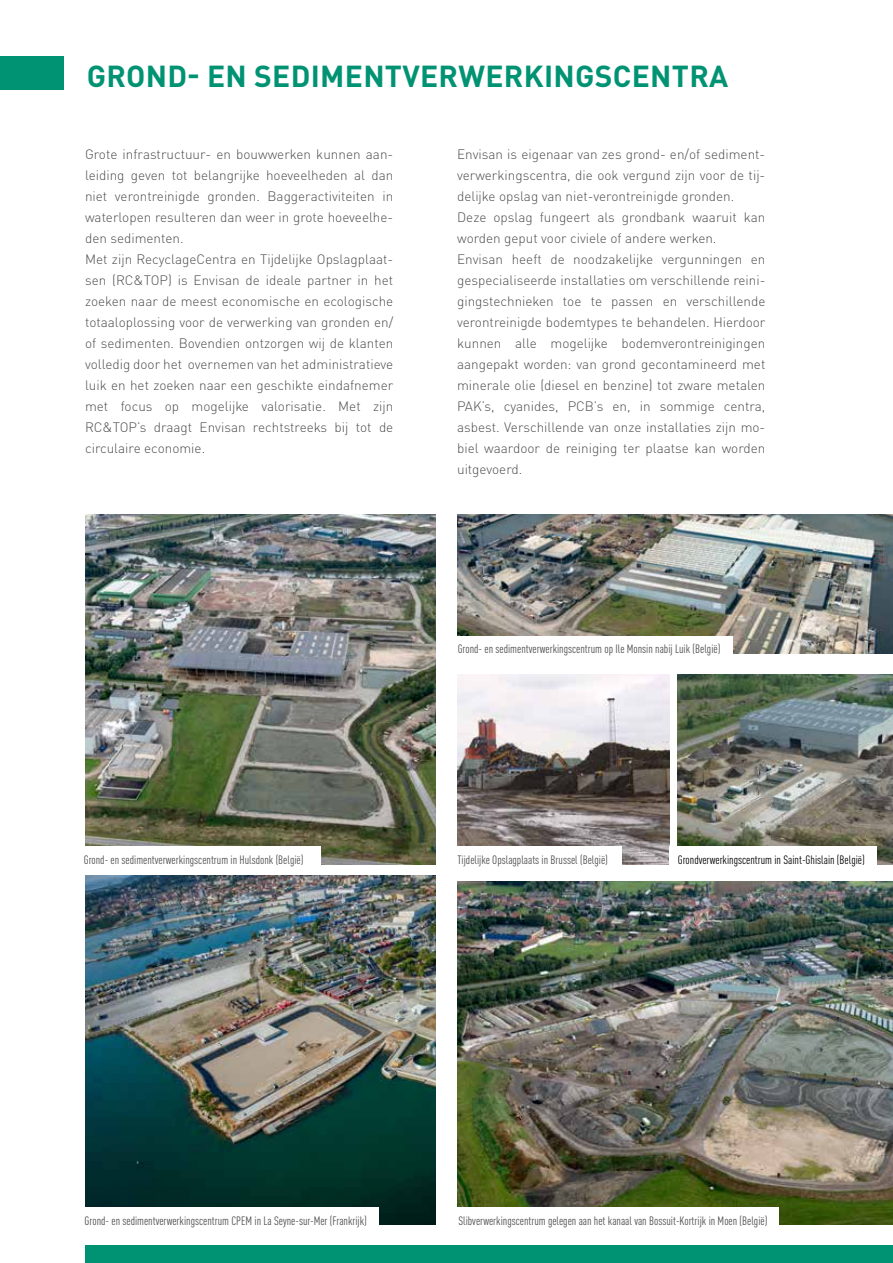
<style>
.page{position:relative;width:893px;height:1263px;background:#fff}
.page>*{position:absolute;margin:0;border:0;box-sizing:border-box;transform-origin:0 0}
.t1{font:700 30px "DIN Pro";letter-spacing:.01em;color:#009373}
.t2{font:300 13.5px/21px "DIN Pro";color:#4d4d4f}
.t3{font:condensed 12px "DIN Pro";color:#4d4d4f}
.t4{font:condensed 12px "DIN Pro";color:#000}
</style>
<div class="page">
<img style="left:457px;top:674px;width:212px;height:190px">
<img style="left:677px;top:674px;width:216px;height:190px">
<img style="left:457px;top:514px;width:436px;height:139px">
<div style="left:85px;top:1246px;width:808px;height:17px;background:#009373"></div>
<img style="left:85px;top:514px;width:351px;height:350px">
<img style="left:85px;top:875px;width:351px;height:349px">
<img style="left:457px;top:882px;width:436px;height:342px">
<div style="left:449px;top:636px;width:283px;height:17px;background:#fff"></div>
<div style="left:669px;top:846px;width:208px;height:18px;background:#fff"></div>
<div style="left:450px;top:1207px;width:329px;height:17px;background:#fff"></div>
<div style="left:449px;top:846px;width:172px;height:18px;background:#fff"></div>
<div style="left:76px;top:1207px;width:302px;height:17px;background:#fff"></div>
<div style="left:75px;top:846px;width:246px;height:18px;background:#fff"></div>
<div style="left:0;top:56px;width:64px;height:34px;background:#009373"></div>
<h1 class="t1" style="left:87px;top:51px;width:643px">GROND- EN SEDIMENTVERWERKINGSCENTRA</h1>
<p class="t2" style="left:85px;top:143px;width:310px">Grote infrastructuur- en bouwwerken kunnen aan&shy;leiding geven tot belangrijke hoeveelheden al dan niet verontreinigde gronden. Baggeractiviteiten in waterlopen resulteren dan weer in grote hoeveelhe&shy;den sedimenten.<br>Met zijn RecyclageCentra en Tijdelijke Opslagplaat&shy;sen (RC&amp;TOP) is Envisan de ideale partner in het zoeken naar de meest economische en ecologische totaaloplossing voor de verwerking van gronden en/ of sedimenten. Bovendien ontzorgen wij de klanten volledig door het overnemen van het administratieve luik en het zoeken naar een geschikte eindafnemer met focus op mogelijke valorisatie. Met zijn RC&amp;TOP’s draagt Envisan rechtstreeks bij tot de circulaire economie.</p>
<p class="t2" style="left:457px;top:143px;width:310px">Envisan is eigenaar van zes grond- en/of sediment&shy;verwerkingscentra, die ook vergund zijn voor de tij&shy;delijke opslag van niet-verontreinigde gronden.<br>Deze opslag fungeert als grondbank waaruit kan worden geput voor civiele of andere werken.<br>Envisan heeft de noodzakelijke vergunningen en gespecialiseerde installaties om verschillende reini&shy;gingstechnieken toe te passen en verschillende verontreinigde bodemtypes te behandelen. Hierdoor kunnen alle mogelijke bodemverontreinigingen aangepakt worden: van grond gecontamineerd met minerale olie (diesel en benzine) tot zware metalen PAK’s, cyanides, PCB’s en, in sommige centra, asbest. Verschillende van onze installaties zijn mo&shy;biel waardoor de reiniging ter plaatse kan worden uitgevoerd.</p>
<p class="t3" style="left:84px;top:851px;width:221px">Grond- en sedimentverwerkingscentrum in Hulsdonk (België)</p>
<p class="t3" style="left:458px;top:641px;width:264px">Grond- en sedimentverwerkingscentrum op Ile Monsin nabij Luik (België)</p>
<p class="t3" style="left:458px;top:851px;width:152px">Tijdelijke Opslagplaats in Brussel (België)</p>
<p class="t4" style="left:678px;top:851px;width:188px">Grondverwerkingscentrum in Saint-Ghislain (België)</p>
<p class="t3" style="left:85px;top:1212px;width:284px">Grond- en sedimentverwerkingscentrum CPEM in La Seyne-sur-Mer (Frankrijk)</p>
<p class="t3" style="left:458px;top:1212px;width:310px">Slibverwerkingscentrum gelegen aan het kanaal van Bossuit-Kortrijk in Moen (België)</p>
</div>
